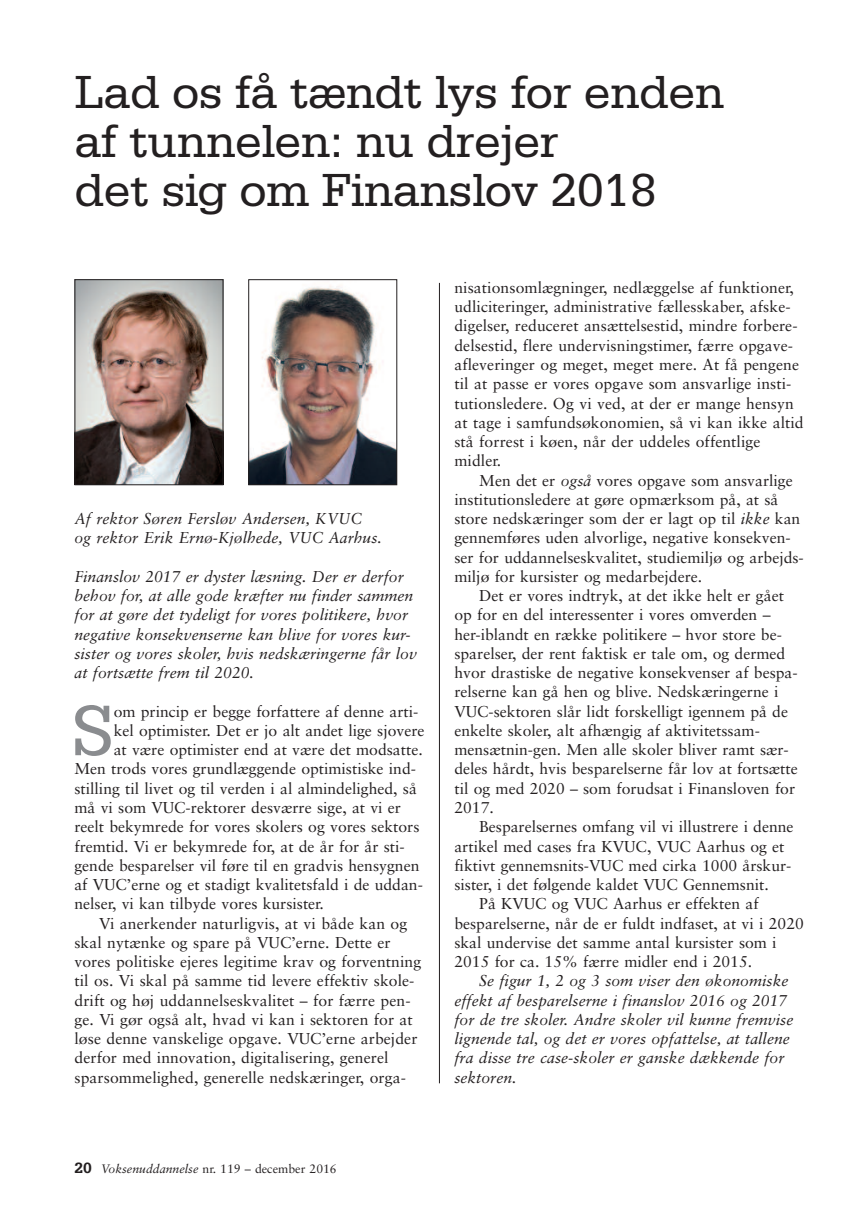
<style>
.page{position:relative;width:864px;height:1216px;background:#fff}
.page>*{position:absolute;margin:0;border:0;box-sizing:border-box;transform-origin:0 0}
.t1{font:75.6px "Serifa";color:#8a8c8f}
.t2{font:49px/49px "Serifa";letter-spacing:-.015em;color:#231f20}
.t3{font:15.75px/19.2px "Sabon";color:#231f20}
.t4{font:italic 15.75px/19.2px "Sabon";color:#231f20}
.t5{font:12.25px "Sabon";color:#231f20}
.s1{font-style:italic}
.s2{font-family:"Serifa";font-weight:700;font-size:15.75px}
</style>
<div class="page">
<hr style="left:439px;top:283px;width:1px;height:800px;background:#231f20">
<img style="left:76px;top:281px;width:145px;height:202px">
<div style="left:74px;top:279px;width:149px;height:206px;border:1px solid #231f20"></div>
<img style="left:250px;top:285px;width:145px;height:198px">
<div style="left:248px;top:279px;width:149px;height:206px;border:1px solid #231f20"></div>
<h2 class="t2" style="left:74px;top:71px;width:651px">Lad os få tændt lys for enden af tunnelen: nu drejer<br>det sig om Finanslov 2018</h2>
<p class="t4" style="left:74px;top:510px;width:309px">Af rektor Søren Fersløv Andersen, KVUC og rektor Erik Ernø-Kjølhede, VUC Aarhus.</p>
<p class="t4" style="left:74px;top:568px;width:344px">Finanslov 2017 er dyster læsning. Der er derfor behov for, at alle gode kræfter nu finder sammen for at gøre det tydeligt for vores politikere, hvor negative konsekvenserne kan blive for vores kur&shy;sister og vores skoler, hvis nedskæringerne får lov at fortsætte frem til 2020.</p>
<h1 class="t1" style="left:72px;top:705px;width:44px">S</h1>
<p class="t3" style="left:114px;top:702px;width:306px">om princip er begge forfattere af denne arti-</p>
<p class="t3" style="left:114px;top:722px;width:312px">kel optimister. Det er jo alt andet lige sjovere</p>
<p class="t3" style="left:114px;top:741px;width:310px">at være optimister end at være det modsatte.</p>
<p class="t3" style="left:74px;top:760px;width:343px">Men trods vores grundlæggende optimistiske ind-</p>
<p class="t3" style="left:74px;top:779px;width:344px">stilling til livet og til verden i al almindelighed, så</p>
<p class="t3" style="left:74px;top:799px;width:328px">må vi som VUC-rektorer desværre sige, at vi er</p>
<p class="t3" style="left:74px;top:818px;width:346px">reelt bekymrede for vores skolers og vores sektors</p>
<p class="t3" style="left:74px;top:837px;width:332px">fremtid. Vi er bekymrede for, at de år for år sti-</p>
<p class="t3" style="left:74px;top:856px;width:346px">gende besparelser vil føre til en gradvis hensygnen</p>
<p class="t3" style="left:74px;top:876px;width:350px">af VUC’erne og et stadigt kvalitetsfald i de uddan-</p>
<p class="t3" style="left:74px;top:895px;width:251px">nelser, vi kan tilbyde vores kursister.</p>
<p class="t3" style="left:99px;top:914px;width:309px">Vi anerkender naturligvis, at vi både kan og</p>
<p class="t3" style="left:74px;top:933px;width:318px">skal nytænke og spare på VUC’erne. Dette er</p>
<p class="t3" style="left:74px;top:953px;width:348px">vores politiske ejeres legitime krav og forventning</p>
<p class="t3" style="left:74px;top:972px;width:341px">til os. Vi skal på samme tid levere effektiv skole-</p>
<p class="t3" style="left:74px;top:991px;width:337px">drift og høj uddannelseskvalitet – for færre pen-</p>
<p class="t3" style="left:74px;top:1010px;width:340px">ge. Vi gør også alt, hvad vi kan i sektoren for at</p>
<p class="t3" style="left:74px;top:1030px;width:344px">løse denne vanskelige opgave. VUC’erne arbejder</p>
<p class="t3" style="left:74px;top:1049px;width:315px">derfor med innovation, digitalisering, generel</p>
<p class="t3" style="left:74px;top:1068px;width:333px">sparsommelighed, generelle nedskæringer, orga-</p>
<p class="t3" style="left:454px;top:279px;width:350px">nisationsomlægninger, nedlæggelse af funktioner, udliciteringer, administrative fællesskaber, afske&shy;digelser, reduceret ansættelsestid, mindre forbere&shy;delsestid, flere undervisningstimer, færre opgave&shy;afleveringer og meget, meget mere. At få pengene til at passe er vores opgave som ansvarlige insti&shy;tutionsledere. Og vi ved, at der er mange hensyn at tage i samfundsøkonomien, så vi kan ikke altid stå forrest i køen, når der uddeles offentlige midler.</p>
<p class="t3" style="left:454px;top:471px;width:351px;text-indent:25px">Men det er <span class="s1">også</span> vores opgave som ansvarlige institutionsledere at gøre opmærksom på, at så store nedskæringer som der er lagt op til <span class="s1">ikke</span> kan gennemføres uden alvorlige, negative konsekven&shy;ser for uddannelseskvalitet, studiemiljø og arbejds&shy;miljø for kursister og medarbejdere.</p>
<p class="t3" style="left:454px;top:587px;width:344px;text-indent:25px">Det er vores indtryk, at det ikke helt er gået op for en del interessenter i vores omverden – her-iblandt en række politikere – hvor store be&shy;sparelser, der rent faktisk er tale om, og dermed hvor drastiske de negative konsekvenser af bespa&shy;relserne kan gå hen og blive. Nedskæringerne i VUC-sektoren slår lidt forskelligt igennem på de enkelte skoler, alt afhængig af aktivitetssam&shy;mensætnin-gen. Men alle skoler bliver ramt sær&shy;deles hårdt, hvis besparelserne får lov at fortsætte til og med 2020 – som forudsat i Finansloven for 2017.</p>
<p class="t3" style="left:479px;top:818px;width:316px">Besparelsernes omfang vil vi illustrere i denne</p>
<p class="t3" style="left:454px;top:837px;width:331px">artikel med cases fra KVUC, VUC Aarhus og et</p>
<p class="t3" style="left:454px;top:856px;width:338px">fiktivt gennemsnits-VUC med cirka 1000 årskur-</p>
<p class="t3" style="left:454px;top:876px;width:316px">sister, i det følgende kaldet VUC Gennemsnit.</p>
<p class="t3" style="left:479px;top:895px;width:281px">På KVUC og VUC Aarhus er effekten af</p>
<p class="t3" style="left:454px;top:914px;width:351px">besparelserne, når de er fuldt indfaset, at vi i 2020</p>
<p class="t3" style="left:454px;top:933px;width:323px">skal undervise det samme antal kursister som i</p>
<p class="t3" style="left:454px;top:953px;width:299px">2015 for ca. 15% færre midler end i 2015.</p>
<p class="t4" style="left:454px;top:972px;width:340px;text-indent:25px">Se figur 1, 2 og 3 som viser den økonomiske effekt af besparelserne i finanslov 2016 og 2017 for de tre skoler. Andre skoler vil kunne fremvise lignende tal, og det er vores opfattelse, at tallene fra disse tre case-skoler er ganske dækkende for sektoren.</p>
<p class="t5" style="left:74px;top:1163px;width:264px"><span class="s2">20</span> <span class="s1">Voksenuddannelse</span> nr. 119 – december 2016</p>
</div>
